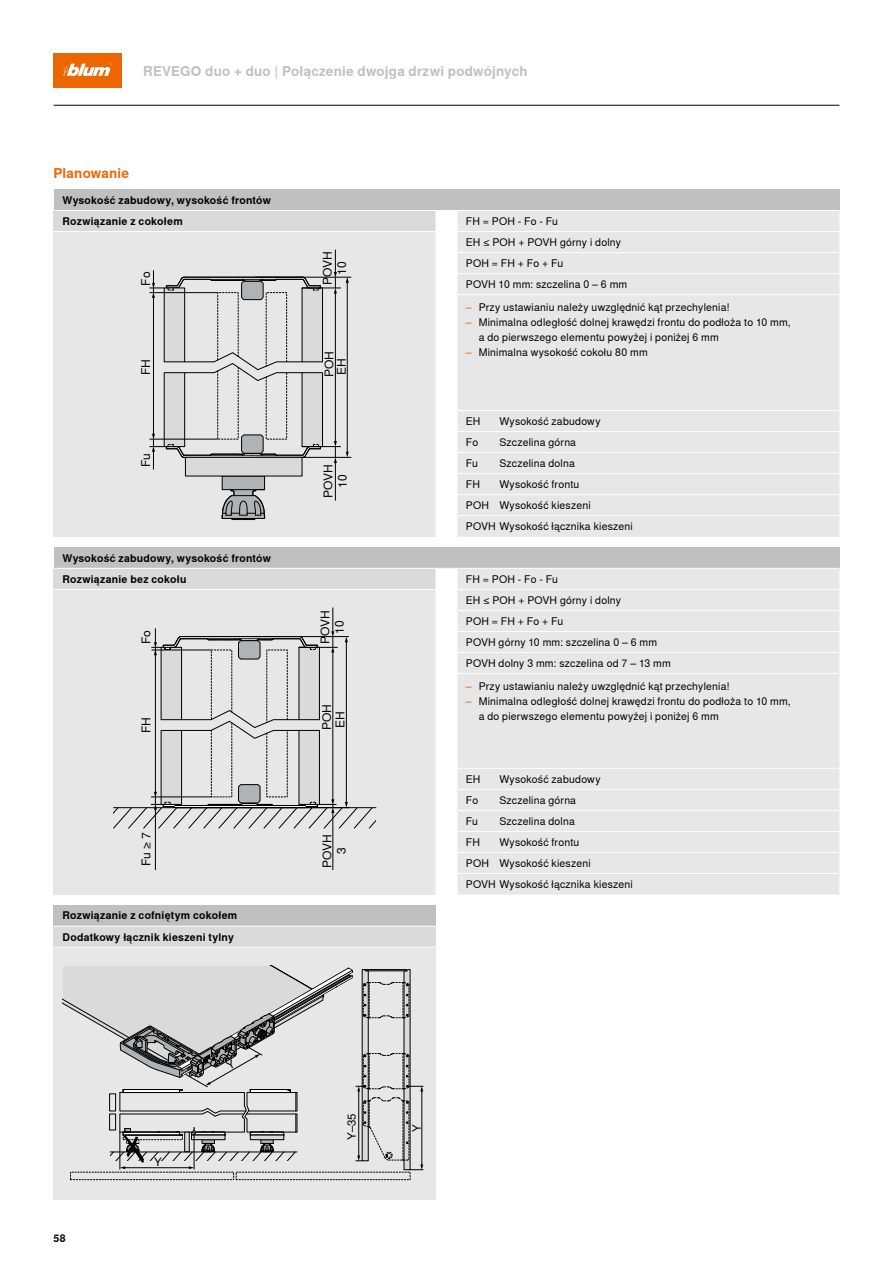
<style>
.page{position:relative;width:893px;height:1263px;background:#fff}
.page>*{position:absolute;margin:0;border:0;box-sizing:border-box;transform-origin:0 0}
._09_Tech_Head_33K_Bold_Left{font:700 13.5px "Nimbus Sans Global";letter-spacing:.01em;color:#c0c0c1}
._09_Tech_Subhead_Orange_Bold{font:700 13.5px "Nimbus Sans Global";letter-spacing:.01em;color:#ec6602}
.t1{font:12px/14.4px "Nimbus Sans Global";color:#000;text-align:center}
.t2{font:11.4px "Nimbus Sans Global";color:#000}
._07_Table_Copy_Black_Regular_Left{font:10.5px/15px "Nimbus Sans Global";letter-spacing:.015em;color:#000}
._07_Table_Head_Black_Bold_Left{font:700 10.5px "Nimbus Sans Global";letter-spacing:.02em;color:#000}
.s1{color:#ec6602}
</style>
<div class="page">
<div style="left:54px;top:54px;width:68px;height:34px;background:#ec6602"></div>
<svg style="left:63px;top:63px;width:49px;height:13px"></svg>
<div style="left:54px;top:589px;width:382px;height:305px;background:#e7e7e7"></div>
<hr style="left:155px;top:808px;width:1px;height:62px;background:#000">
<hr style="left:333px;top:812px;width:1px;height:58px;background:#000">
<svg style="left:114px;top:607px;width:262px;height:221px"></svg>
<div style="left:54px;top:232px;width:382px;height:305px;background:#e7e7e7"></div>
<hr style="left:255px;top:457px;width:96px;height:1px;background:#000">
<hr style="left:255px;top:277px;width:96px;height:1px;background:#000">
<hr style="left:335px;top:462px;width:1px;height:39px;background:#000">
<svg style="left:149px;top:250px;width:200px;height:220px"></svg>
<svg style="left:222px;top:476px;width:43px;height:44px;background:#909192"></svg>
<div style="left:185px;top:457px;width:117px;height:19px;background:#dadada"></div>
<div style="left:185px;top:457px;width:117px;height:19px;border:1px solid #000"></div>
<div style="left:54px;top:947px;width:382px;height:253px;background:#e7e7e7"></div>
<div style="left:54px;top:189px;width:785px;height:21px;background:#c0c0c1"></div>
<div style="left:54px;top:210px;width:382px;height:22px;background:#dadada"></div>
<div style="left:458px;top:211px;width:381px;height:326px;background:#e7e7e7"></div>
<hr style="left:54px;top:210px;width:382px;height:1px;background:#fff">
<hr style="left:54px;top:231px;width:382px;height:1px;background:#fff">
<hr style="left:457px;top:231px;width:382px;height:1px;background:#fff">
<hr style="left:457px;top:252px;width:382px;height:1px;background:#fff">
<hr style="left:457px;top:273px;width:382px;height:1px;background:#fff">
<svg style="left:457px;top:211px;width:1px;height:83px"></svg>
<hr style="left:457px;top:294px;width:382px;height:1px;background:#fff">
<hr style="left:457px;top:410px;width:382px;height:1px;background:#fff">
<hr style="left:457px;top:431px;width:382px;height:1px;background:#fff">
<hr style="left:457px;top:452px;width:382px;height:1px;background:#fff">
<hr style="left:457px;top:473px;width:382px;height:1px;background:#fff">
<hr style="left:457px;top:494px;width:382px;height:1px;background:#fff">
<hr style="left:457px;top:515px;width:382px;height:1px;background:#fff">
<svg style="left:457px;top:411px;width:1px;height:126px"></svg>
<div style="left:54px;top:547px;width:785px;height:21px;background:#c0c0c1"></div>
<div style="left:54px;top:568px;width:382px;height:21px;background:#dadada"></div>
<div style="left:458px;top:569px;width:381px;height:325px;background:#e7e7e7"></div>
<hr style="left:54px;top:568px;width:382px;height:1px;background:#fff">
<hr style="left:54px;top:589px;width:382px;height:1px;background:#fff">
<hr style="left:457px;top:589px;width:382px;height:1px;background:#fff">
<hr style="left:457px;top:610px;width:382px;height:1px;background:#fff">
<hr style="left:457px;top:631px;width:382px;height:1px;background:#fff">
<hr style="left:457px;top:652px;width:382px;height:1px;background:#fff">
<svg style="left:437px;top:568px;width:21px;height:105px"></svg>
<hr style="left:457px;top:673px;width:382px;height:1px;background:#fff">
<hr style="left:457px;top:768px;width:382px;height:1px;background:#fff">
<hr style="left:457px;top:789px;width:382px;height:1px;background:#fff">
<hr style="left:457px;top:810px;width:382px;height:1px;background:#fff">
<hr style="left:457px;top:831px;width:382px;height:1px;background:#fff">
<hr style="left:457px;top:852px;width:382px;height:1px;background:#fff">
<hr style="left:457px;top:873px;width:382px;height:1px;background:#fff">
<svg style="left:457px;top:769px;width:1px;height:125px"></svg>
<div style="left:54px;top:905px;width:382px;height:21px;background:#c0c0c1"></div>
<div style="left:54px;top:926px;width:382px;height:21px;background:#dadada"></div>
<hr style="left:54px;top:926px;width:382px;height:1px;background:#fff">
<hr style="left:54px;top:947px;width:382px;height:1px;background:#fff">
<hr style="left:54px;top:105px;width:785px;height:1px;background:#000">
<svg style="left:63px;top:966px;width:360px;height:204px"></svg>
<p class="_09_Tech_Head_33K_Bold_Left" style="left:143px;top:63px;width:386px">REVEGO duo + duo | Połączenie dwojga drzwi podwójnych</p>
<p class="_09_Tech_Subhead_Orange_Bold" style="left:54px;top:166px;width:77px">Planowanie</p>
<p class="_07_Table_Head_Black_Bold_Left" style="left:63px;top:194px;width:210px">Wysokość zabudowy, wysokość frontów</p>
<p class="_07_Table_Head_Black_Bold_Left" style="left:63px;top:215px;width:122px">Rozwiązanie z cokołem</p>
<p class="t1" style="left:139px;top:286px;width:16px;rotate:-90deg">Fo</p>
<p class="t1" style="left:139px;top:375px;width:17px;rotate:-90deg">FH</p>
<p class="t1" style="left:139px;top:467px;width:16px;rotate:-90deg">Fu</p>
<p class="_07_Table_Head_Black_Bold_Left" style="left:63px;top:552px;width:210px">Wysokość zabudowy, wysokość frontów</p>
<p class="_07_Table_Head_Black_Bold_Left" style="left:63px;top:573px;width:126px">Rozwiązanie bez cokołu</p>
<p class="t1" style="left:139px;top:644px;width:16px;rotate:-90deg">Fo</p>
<p class="t1" style="left:139px;top:733px;width:17px;rotate:-90deg">FH</p>
<p class="t1" style="left:139px;top:866px;width:36px;rotate:-90deg">Fu ≥ 7</p>
<p class="_07_Table_Head_Black_Bold_Left" style="left:62px;top:910px;width:176px">Rozwiązanie z cofniętym cokołem</p>
<p class="_07_Table_Head_Black_Bold_Left" style="left:62px;top:931px;width:173px">Dodatkowy łącznik kieszeni tylny</p>
<p class="t1" style="left:320px;top:285px;width:36px;rotate:-90deg">POVH<br>10</p>
<p class="t1" style="left:323px;top:377px;width:28px;line-height:12.1px;text-align:left;rotate:-90deg">POH<br>EH</p>
<p class="t1" style="left:321px;top:498px;width:36px;rotate:-90deg">POVH<br>10</p>
<p class="t1" style="left:318px;top:644px;width:36px;rotate:-90deg">POVH<br>10</p>
<p class="t1" style="left:320px;top:730px;width:28px;line-height:13.2px;text-align:left;rotate:-90deg">POH<br>EH</p>
<p class="t1" style="left:320px;top:868px;width:36px;rotate:-90deg">POVH<br>3</p>
<p class="_07_Table_Copy_Black_Regular_Left" style="left:466px;top:214px;width:94px">FH = POH - Fo - Fu</p>
<p class="_07_Table_Copy_Black_Regular_Left" style="left:466px;top:256px;width:99px">POH = FH + Fo + Fu</p>
<p class="_07_Table_Copy_Black_Regular_Left" style="left:466px;top:235px;width:157px">EH ≤ POH + POVH górny i dolny</p>
<p class="_07_Table_Copy_Black_Regular_Left" style="left:466px;top:277px;width:163px">POVH 10 mm: szczelina 0 – 6 mm</p>
<p class="_07_Table_Copy_Black_Regular_Left" style="left:466px;top:300px;width:265px"><span class="s1">–</span> Przy ustawianiu należy uwzględnić kąt przechylenia!</p>
<p class="_07_Table_Copy_Black_Regular_Left" style="left:479px;top:315px;width:314px;text-indent:-13px"><span class="s1">–</span> Minimalna odległość dolnej krawędzi frontu do podłoża to 10 mm, a do pierwszego elementu powyżej i poniżej 6 mm</p>
<p class="_07_Table_Copy_Black_Regular_Left" style="left:466px;top:345px;width:183px"><span class="s1">–</span> Minimalna wysokość cokołu 80 mm</p>
<p class="_07_Table_Copy_Black_Regular_Left" style="left:499px;top:414px;width:103px">Wysokość zabudowy</p>
<p class="_07_Table_Copy_Black_Regular_Left" style="left:466px;top:414px;width:16px">EH</p>
<p class="_07_Table_Copy_Black_Regular_Left" style="left:466px;top:435px;width:14px">Fo</p>
<p class="_07_Table_Copy_Black_Regular_Left" style="left:466px;top:456px;width:14px">Fu</p>
<p class="_07_Table_Copy_Black_Regular_Left" style="left:466px;top:477px;width:16px">FH</p>
<p class="_07_Table_Copy_Black_Regular_Left" style="left:466px;top:498px;width:25px">POH</p>
<p class="_07_Table_Copy_Black_Regular_Left" style="left:466px;top:519px;width:168px">POVH Wysokość łącznika kieszeni</p>
<p class="_07_Table_Copy_Black_Regular_Left" style="left:499px;top:435px;width:78px">Szczelina górna</p>
<p class="_07_Table_Copy_Black_Regular_Left" style="left:499px;top:456px;width:77px">Szczelina dolna</p>
<p class="_07_Table_Copy_Black_Regular_Left" style="left:499px;top:477px;width:81px">Wysokość frontu</p>
<p class="_07_Table_Copy_Black_Regular_Left" style="left:499px;top:498px;width:93px">Wysokość kieszeni</p>
<p class="_07_Table_Copy_Black_Regular_Left" style="left:466px;top:571px;width:94px">FH = POH - Fo - Fu</p>
<p class="_07_Table_Copy_Black_Regular_Left" style="left:466px;top:614px;width:99px">POH = FH + Fo + Fu</p>
<p class="_07_Table_Copy_Black_Regular_Left" style="left:466px;top:593px;width:157px">EH ≤ POH + POVH górny i dolny</p>
<p class="_07_Table_Copy_Black_Regular_Left" style="left:466px;top:635px;width:193px">POVH górny 10 mm: szczelina 0 – 6 mm</p>
<p class="_07_Table_Copy_Black_Regular_Left" style="left:466px;top:656px;width:206px">POVH dolny 3 mm: szczelina od 7 – 13 mm</p>
<p class="_07_Table_Copy_Black_Regular_Left" style="left:466px;top:679px;width:265px"><span class="s1">–</span> Przy ustawianiu należy uwzględnić kąt przechylenia!</p>
<p class="_07_Table_Copy_Black_Regular_Left" style="left:479px;top:694px;width:314px;text-indent:-13px"><span class="s1">–</span> Minimalna odległość dolnej krawędzi frontu do podłoża to 10 mm, a do pierwszego elementu powyżej i poniżej 6 mm</p>
<p class="_07_Table_Copy_Black_Regular_Left" style="left:499px;top:771px;width:103px">Wysokość zabudowy</p>
<p class="_07_Table_Copy_Black_Regular_Left" style="left:466px;top:771px;width:16px">EH</p>
<p class="_07_Table_Copy_Black_Regular_Left" style="left:466px;top:792px;width:14px">Fo</p>
<p class="_07_Table_Copy_Black_Regular_Left" style="left:466px;top:814px;width:14px">Fu</p>
<p class="_07_Table_Copy_Black_Regular_Left" style="left:466px;top:835px;width:16px">FH</p>
<p class="_07_Table_Copy_Black_Regular_Left" style="left:466px;top:856px;width:25px">POH</p>
<p class="_07_Table_Copy_Black_Regular_Left" style="left:466px;top:877px;width:168px">POVH Wysokość łącznika kieszeni</p>
<p class="_07_Table_Copy_Black_Regular_Left" style="left:499px;top:792px;width:78px">Szczelina górna</p>
<p class="_07_Table_Copy_Black_Regular_Left" style="left:499px;top:814px;width:77px">Szczelina dolna</p>
<p class="_07_Table_Copy_Black_Regular_Left" style="left:499px;top:835px;width:81px">Wysokość frontu</p>
<p class="_07_Table_Copy_Black_Regular_Left" style="left:499px;top:856px;width:93px">Wysokość kieszeni</p>
<p class="_07_Table_Head_Black_Bold_Left" style="left:54px;top:1232px;width:14px">58</p>
<p class="t2" style="left:154px;top:1156px;width:9px">Y</p>
<p class="t2" style="left:345px;top:1140px;width:28px;rotate:-90deg">Y–35</p>
<p class="t2" style="left:410px;top:1132px;width:9px;rotate:-90deg">Y</p>
</div>
